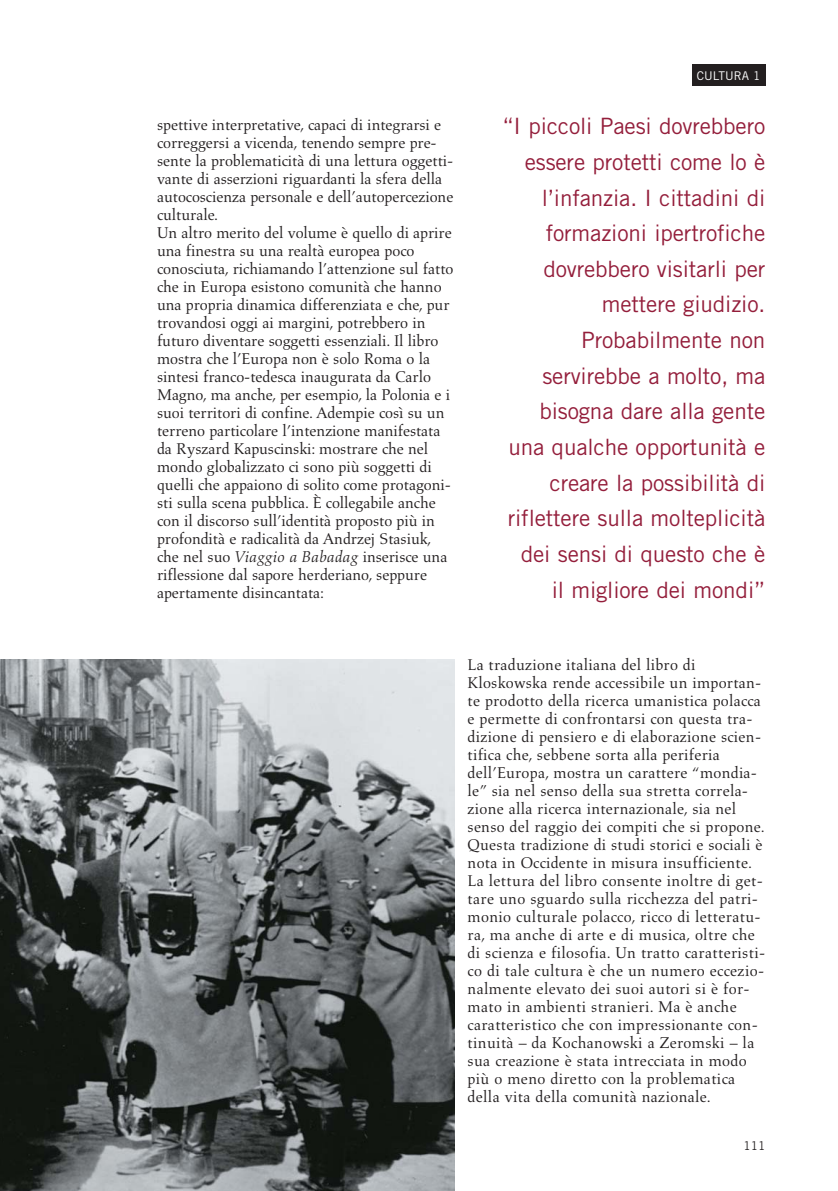
<style>
.page{position:relative;width:838px;height:1191px;background:#fff}
.page>*{position:absolute;margin:0;border:0;box-sizing:border-box;transform-origin:0 0}
.t1{font:22.5px/35.5px "Trade Gothic";letter-spacing:-.005em;color:#941e3b;text-align:right}
.t2{font:15.9px/18px "Aldus";letter-spacing:-.005em;color:#231f20}
.t3{font:15.9px/18px "Aldus";letter-spacing:.02em;color:#231f20}
.t4{font:12px "Trade Gothic";color:#fff}
.t5{font:12px "Trade Gothic";color:#231f20}
.s1{font-style:italic}
</style>
<div class="page">
<div style="left:691px;top:65px;width:74px;height:21px;background:#231f20"></div>
<img style="left:0;top:659px;width:455px;height:531px">
<p class="t2" style="left:157px;top:117px;width:298px">spettive interpretative, capaci di integrarsi e correggersi a vicenda, tenendo sempre pre&shy;sente la problematicità di una lettura oggetti&shy;vante di asserzioni riguardanti la sfera della autocoscienza personale e dell’autopercezione culturale.<br>Un altro merito del volume è quello di aprire una finestra su una realtà europea poco conosciuta, richiamando l’attenzione sul fatto che in Europa esistono comunità che hanno una propria dinamica differenziata e che, pur trovandosi oggi ai margini, potrebbero in futuro diventare soggetti essenziali. Il libro mostra che l’Europa non è solo Roma o la sintesi franco-tedesca inaugurata da Carlo Magno, ma anche, per esempio, la Polonia e i suoi territori di confine. Adempie così su un terreno particolare l’intenzione manifestata da Ryszard Kapuscinski: mostrare che nel mondo globalizzato ci sono più soggetti di quelli che appaiono di solito come protagoni&shy;sti sulla scena pubblica. È collegabile anche con il discorso sull’identità proposto più in profondità e radicalità da Andrzej Stasiuk, che nel suo <span class="s1">Viaggio a Babadag</span> inserisce una riflessione dal sapore herderiano, seppure apertamente disincantata:</p>
<p class="t4" style="left:696px;top:71px;width:65px">CULTURA 1</p>
<p class="t1" style="left:502px;top:110px;width:264px">“I piccoli Paesi dovrebbero essere protetti come lo è l’infanzia. I cittadini di formazioni ipertrofiche dovrebbero visitarli per mettere giudizio.<br>Probabilmente non servirebbe a molto, ma bisogna dare alla gente una qualche opportunità e creare la possibilità di riflettere sulla molteplicità dei sensi di questo che è<br>il migliore dei mondi”</p>
<p class="t3" style="left:467px;top:657px;width:299px">La traduzione italiana del libro di Kloskowska rende accessibile un importan&shy;te prodotto della ricerca umanistica polacca e permette di confrontarsi con questa tra&shy;dizione di pensiero e di elaborazione scien&shy;tifica che, sebbene sorta alla periferia dell’Europa, mostra un carattere “mondia&shy;le” sia nel senso della sua stretta correla&shy;zione alla ricerca internazionale, sia nel senso del raggio dei compiti che si propone.<br>Questa tradizione di studi storici e sociali è nota in Occidente in misura insufficiente.<br>La lettura del libro consente inoltre di get&shy;tare uno sguardo sulla ricchezza del patri&shy;monio culturale polacco, ricco di letteratu&shy;ra, ma anche di arte e di musica, oltre che di scienza e filosofia. Un tratto caratteristi&shy;co di tale cultura è che un numero eccezio&shy;nalmente elevato dei suoi autori si è for&shy;mato in ambienti stranieri. Ma è anche caratteristico che con impressionante con&shy;tinuità – da Kochanowski a Zeromski – la sua creazione è stata intrecciata in modo più o meno diretto con la problematica della vita della comunità nazionale.</p>
<p class="t5" style="left:743px;top:1141px;width:23px">111</p>
</div>
